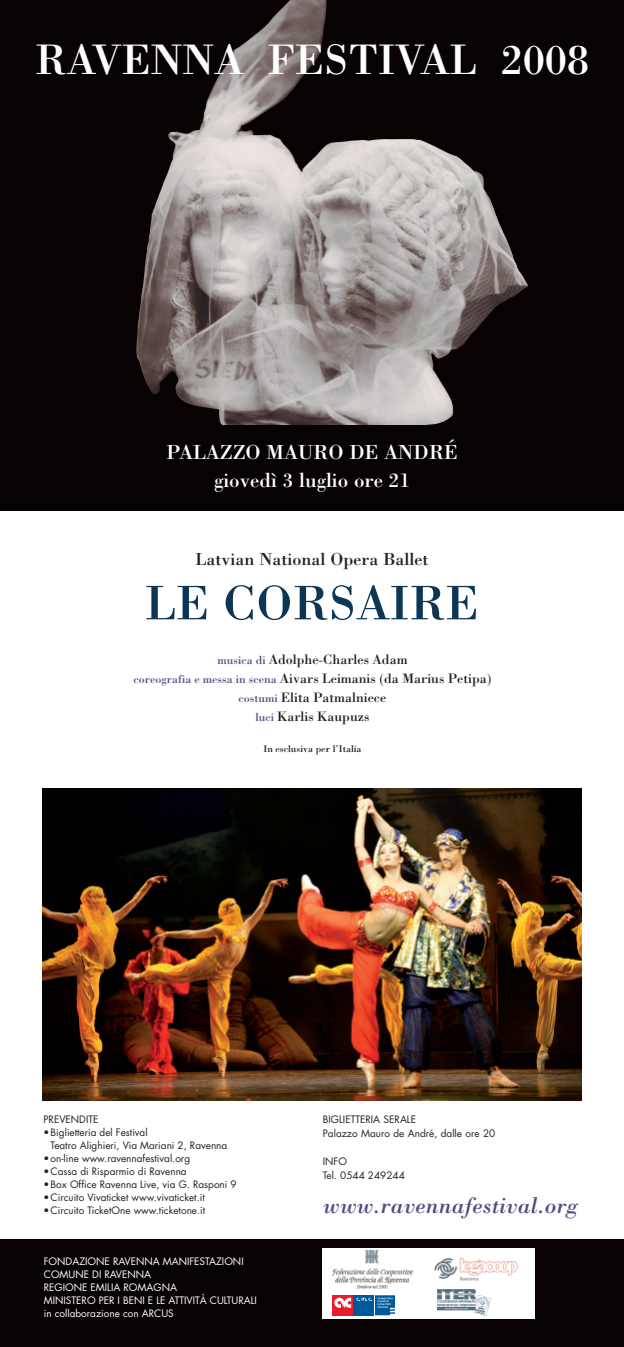
<style>
.page{position:relative;width:624px;height:1347px;background:#fff}
.page>*{position:absolute;margin:0;border:0;box-sizing:border-box;transform-origin:0 0}
.t1{font:50px "Bodoni";color:#0c3654}
.t2{font:44px "Bodoni";color:#fff}
.t3{font:italic 23.3px "Bodoni";color:#504d85}
.t4{font:21px/28px "Bodoni";color:#fff;text-align:center}
.t5{font:18px "Bodoni";color:#231f20}
.t6{font:14px/19.1px "Bodoni";color:#231f20;text-align:center}
.t7{font:10px/14px "Futura";color:#231f20}
.t8{font:10px/13.1px "Futura";color:#fff}
.t9{font:10px "Bodoni";color:#231f20}
.s1{font-size:12px;color:#504d85}
</style>
<div class="page">
<div style="left:0;top:1239px;width:624px;height:107px;background:#080302"></div>
<svg style="left:0;top:0;width:624px;height:425px;background:#2f2a29"></svg>
<img style="left:136px;top:0;width:190px;height:396px">
<div style="left:0;top:425px;width:624px;height:85px;background:#080302"></div>
<div style="left:322px;top:1248px;width:212px;height:70px;background:#fff"></div>
<img style="left:43px;top:788px;width:538px;height:312px">
<div style="left:333px;top:1295px;width:20px;height:20px;background:#ee1b2c"></div>
<svg style="left:334px;top:1295px;width:61px;height:20px"></svg>
<img style="left:437px;top:1289px;width:53px;height:26px">
<img style="left:332px;top:1250px;width:81px;height:39px">
<img style="left:434px;top:1258px;width:84px;height:23px">
<h2 class="t2" style="left:35px;top:33px;width:555px">RAVENNA FESTIVAL 2008</h2>
<h3 class="t4" style="left:166px;top:437px;width:293px">PALAZZO MAURO DE ANDRÉ giovedì 3 luglio ore 21</h3>
<h3 class="t5" style="left:195px;top:548px;width:234px">Latvian National Opera Ballet</h3>
<h1 class="t1" style="left:145px;top:573px;width:335px">LE CORSAIRE</h1>
<h3 class="t6" style="left:133px;top:649px;width:359px"><span class="s1">musica di</span> Adolphe-Charles Adam<br><span class="s1">coreografia e messa in scena</span> Aivars Leimanis (da Marius Petipa) <span class="s1">costumi</span> Elita Patmalniece<br><span class="s1">luci</span> Karlis Kaupuzs</h3>
<p class="t9" style="left:263px;top:742px;width:100px">In esclusiva per l’Italia</p>
<p class="t7" style="left:44px;top:1112px;width:56px">PREVENDITE</p>
<p class="t7" style="left:51px;top:1126px;width:178px;line-height:13px;text-indent:-7px">•Biglietteria del Festival<br>Teatro Alighieri, Via Mariani 2, Ravenna</p>
<p class="t7" style="left:44px;top:1151px;width:148px">•on-line www.ravennafestival.org</p>
<p class="t7" style="left:44px;top:1164px;width:145px">•Cassa di Risparmio di Ravenna</p>
<p class="t7" style="left:44px;top:1177px;width:195px">•Box Office Ravenna Live, via G. Rasponi 9</p>
<p class="t7" style="left:44px;top:1190px;width:163px">•Circuito Vivaticket www.vivaticket.it</p>
<p class="t7" style="left:44px;top:1203px;width:163px">•Circuito TicketOne www.ticketone.it</p>
<p class="t8" style="left:44px;top:1255px;width:215px">FONDAZIONE RAVENNA MANIFESTAZIONI<br>COMUNE DI RAVENNA<br>REGIONE EMILIA ROMAGNA<br>MINISTERO PER I BENI E LE ATTIVITÀ CULTURALI in collaborazione con ARCUS</p>
<p class="t7" style="left:323px;top:1112px;width:174px">BIGLIETTERIA SERALE<br>Palazzo Mauro de André, dalle ore 20</p>
<p class="t7" style="left:323px;top:1154px;width:83px">INFO<br>Tel. 0544 249244</p>
<h3 class="t3" style="left:323px;top:1191px;width:256px">www.ravennafestival.org</h3>
</div>
